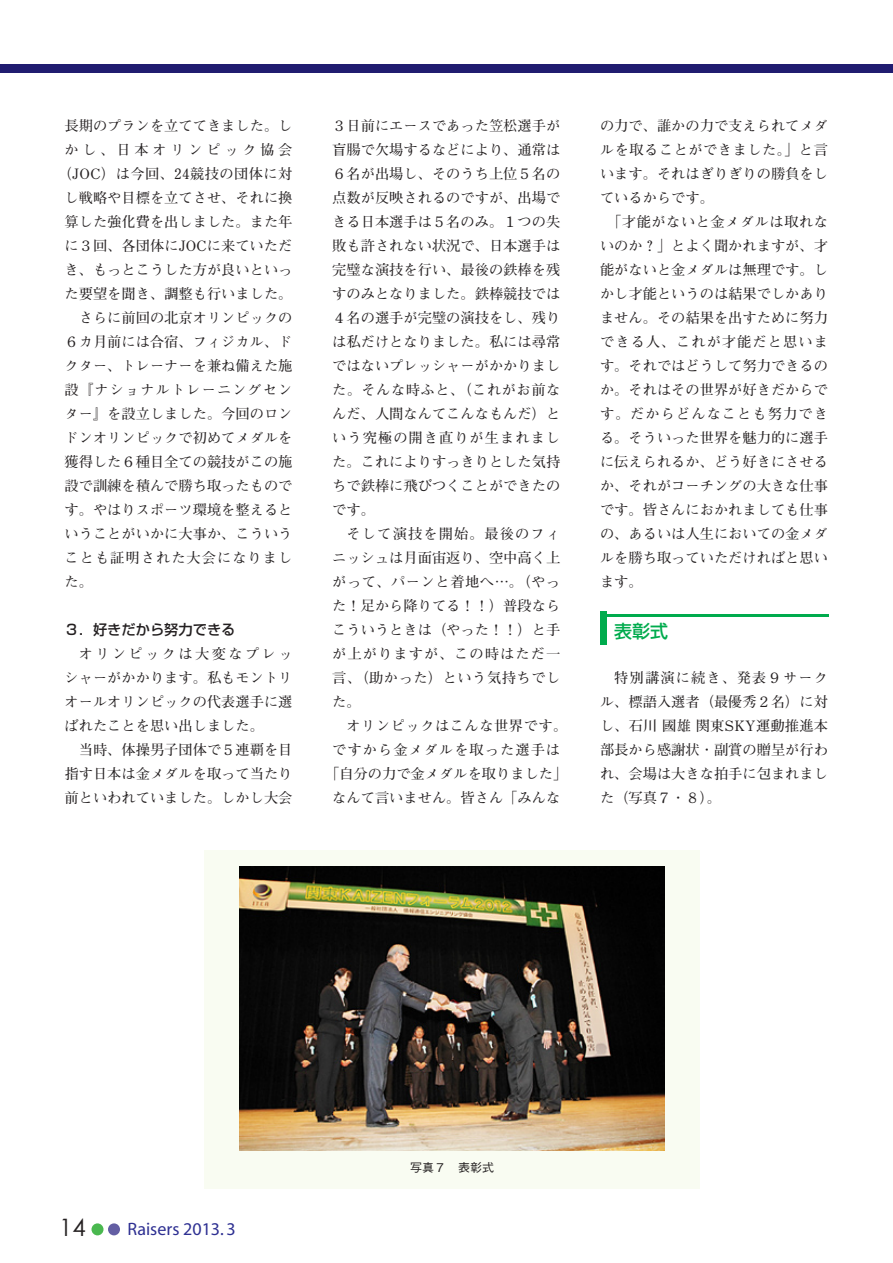
<style>
.page{position:relative;width:893px;height:1263px;background:#fff}
.page>*{position:absolute;margin:0;border:0;box-sizing:border-box;transform-origin:0 0}
.t1{font:24px "Century Gothic";color:#231f20}
.t2{font:18px "Myriad";color:#2e3092}
.大見出し-1行{font:500 18px "Shin Go Pr 5";color:#00ab4d}
.本文{font:700 14.25px/24px "Futo Min A101 Pr 5";color:#231f20;text-align:justify}
.本文-2{font:700 14.25px "Futo Min A101 Pr 5";letter-spacing:.035em;color:#231f20}
.本文-3{font:700 14.25px "Futo Min A101 Pr 5";letter-spacing:.07em;color:#231f20}
.中見出し{font:500 14.25px "Shin Go Pr 5";color:#231f20}
.t3{font:500 12px "Gothic BBB Pr 5";color:#231f20}
</style>
<div class="page">
<div style="left:92px;top:1223px;width:12px;height:12px;background:#4ab84f;border-radius:50%"></div>
<div style="left:108px;top:1223px;width:12px;height:12px;background:#635ea3;border-radius:50%"></div>
<div style="left:0;top:64px;width:893px;height:8px;background:#201c70"></div>
<div style="left:600px;top:612px;width:6px;height:33px;background:#00ab4d"></div>
<hr style="left:600px;top:615px;width:228px;height:2px;background:#00ab4d">
<div style="left:204px;top:850px;width:496px;height:339px;background:#f9fcf2"></div>
<img style="left:239px;top:867px;width:426px;height:283px">
<p class="本文" style="left:57px;top:112px;width:237px;text-align:center">長期のプランを立ててきました。しかし、日本オリンピック協会（JOC）は今回、24競技の団体に対し戦略や目標を立てさせ、それに換算した強化費を出しました。また年に３回、各団体にJOCに来ていただき、もっとこうした方が良いといった要望を聞き、調整も行いました。</p>
<p class="本文" style="left:64px;top:304px;width:229px;text-indent:14px">さらに前回の北京オリンピックの６カ月前には合宿、フィジカル、ドクター、トレーナーを兼ね備えた施設『ナショナルトレーニングセンター』を設立しました。今回のロンドンオリンピックで初めてメダルを獲得した６種目全ての競技がこの施設で訓練を積んで勝ち取ったものです。やはりスポーツ環境を整えるということがいかに大事か、こういうことも証明された大会になりました。</p>
<p class="中見出し" style="left:64px;top:618px;width:172px">３．好きだから努力できる</p>
<p class="本文" style="left:64px;top:640px;width:230px;text-indent:14px">オリンピックは大変なプレッシャーがかかります。私もモントリオールオリンピックの代表選手に選ばれたことを思い出しました。</p>
<p class="本文" style="left:64px;top:736px;width:229px;text-indent:14px">当時、体操男子団体で５連覇を目指す日本は金メダルを取って当たり前といわれていました。しかし大会</p>
<p class="本文" style="left:332px;top:112px;width:230px">３日前にエースであった笠松選手が盲腸で欠場するなどにより、通常は６名が出場し、そのうち上位５名の点数が反映されるのですが、出場できる日本選手は５名のみ。１つの失敗も許されない状況で、日本選手は完璧な演技を行い、最後の鉄棒を残すのみとなりました。鉄棒競技では４名の選手が完璧の演技をし、残りは私だけとなりました。私には尋常ではないプレッシャーがかかりました。そんな時ふと、（これがお前なんだ、人間なんてこんなもんだ）という究極の開き直りが生まれました。これによりすっきりとした気持ちで鉄棒に飛びつくことができたのです。</p>
<p class="本文" style="left:332px;top:520px;width:230px;text-indent:14px">そして演技を開始。最後のフィニッシュは月面宙返り、空中高く上がって、パーンと着地へ…。（やった！足から降りてる！！）普段ならこういうときは（やった！！）と手が上がりますが、この時はただ一言、（助かった）という気持ちでした。</p>
<p class="本文-2" style="left:346px;top:715px;width:222px">オリンピックはこんな世界です。</p>
<p class="本文-3" style="left:332px;top:739px;width:229px">ですから金メダルを取った選手は</p>
<p class="本文" style="left:325px;top:760px;width:244px">「自分の力で金メダルを取りました」</p>
<p class="本文" style="left:332px;top:784px;width:229px">なんて言いません。皆さん「みんな</p>
<p class="本文" style="left:600px;top:112px;width:229px">の力で、誰かの力で支えられてメダルを取ることができました。」と言います。それはぎりぎりの勝負をしているからです。</p>
<p class="本文" style="left:600px;top:208px;width:230px;text-indent:7px">「才能がないと金メダルは取れないのか？」とよく聞かれますが、才能がないと金メダルは無理です。しかし才能というのは結果でしかありません。その結果を出すために努力できる人、これが才能だと思います。それではどうして努力できるのか。それはその世界が好きだからです。だからどんなことも努力できる。そういった世界を魅力的に選手に伝えられるか、どう好きにさせるか、それがコーチングの大きな仕事です。皆さんにおかれましても仕事の、あるいは人生においての金メダルを勝ち取っていただければと思います。</p>
<p class="大見出し-1行" style="left:614px;top:617px;width:55px">表彰式</p>
<p class="本文" style="left:600px;top:664px;width:229px;text-indent:14px">特別講演に続き、発表９サークル、標語入選者（最優秀２名）に対し、石川 國雄 関東SKY運動推進本部長から感謝状・副賞の贈呈が行われ、会場は大きな拍手に包まれました（写真７・８）。</p>
<h1 class="t1" style="left:59px;top:1210px;width:28px">14</h1>
<p class="t2" style="left:128px;top:1220px;width:110px">Raisers 2013. 3</p>
<p class="t3" style="left:410px;top:1158px;width:85px">写真７　表彰式</p>
</div>
